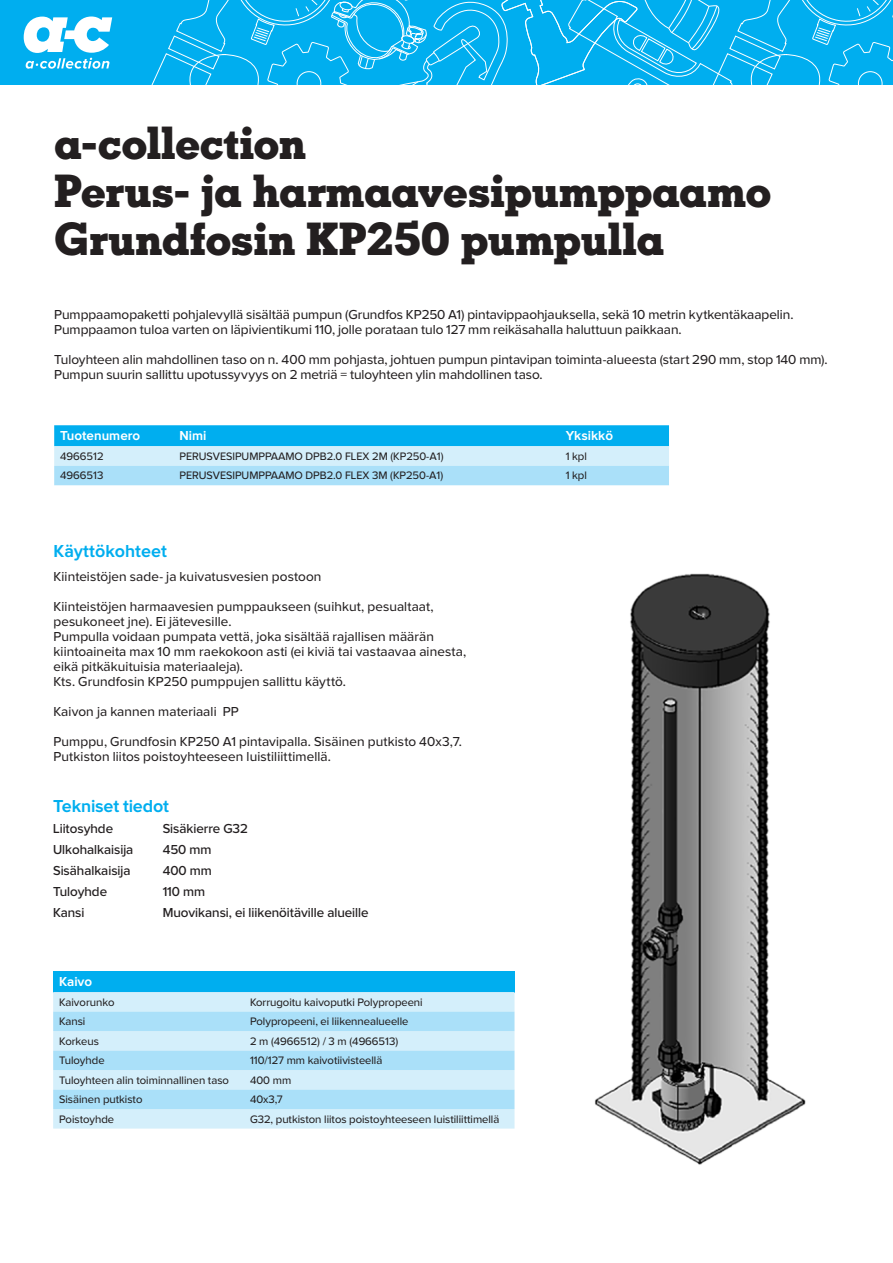
<style>
.page{position:relative;width:893px;height:1263px;background:#fff}
.page>*{position:absolute;margin:0;border:0;box-sizing:border-box;transform-origin:0 0}
.ProductClass_Heading{font:800 45px "Ahlsell Slab";letter-spacing:-.02em;color:#231f20}
.Product_Name{font:700 18px "Ahlsell Sans";letter-spacing:-.005em;color:#00aeef}
.Product_Sheet{font:13.5px "Ahlsell Sans";letter-spacing:.01em;color:#231f20}
.Long_Product_Description{font:13.5px/15px "Ahlsell Sans";color:#231f20}
.ArticleTableBodyBlackProximaNovaRegular7{font:500 13.5px "Ahlsell Sans";color:#231f20}
.TextTableHeaderWhiteProximaNovaBold9{font:700 13.5px "Ahlsell Sans";color:#fff}
.ArticleTableBodyBlackProximaNovaRegular7-2{font:11.25px "Ahlsell Sans";color:#231f20}
</style>
<div class="page">
<div style="left:0;top:0;width:893px;height:85px;background:#00aeef"></div>
<svg style="left:151px;top:0;width:742px;height:85px"></svg>
<svg style="left:23px;top:17px;width:89px;height:52px"></svg>
<img style="left:594px;top:573px;width:212px;height:592px">
<svg style="left:54px;top:425px;width:615px;height:60px;background:#7dd3f6"></svg>
<div style="left:53px;top:971px;width:461px;height:21px;background:#00aeef"></div>
<div style="left:53px;top:992px;width:461px;height:136px;background:#d4effb"></div>
<svg style="left:53px;top:1011px;width:461px;height:98px;background:#bbe6f9"></svg>
<p class="ProductClass_Heading" style="left:54px;top:114px;width:254px">a-collection</p>
<p class="ProductClass_Heading" style="left:54px;top:162px;width:719px">Perus- ja harmaavesipumppaamo</p>
<p class="ProductClass_Heading" style="left:54px;top:210px;width:612px">Grundfosin KP250 pumpulla</p>
<p class="Long_Product_Description" style="left:54px;top:307px;width:741px">Pumppaamopaketti pohjalevyllä sisältää pumpun (Grundfos KP250 A1) pintavippaohjauksella, sekä 10 metrin kytkentäkaapelin.<br>Pumppaamon tuloa varten on läpivientikumi 110, jolle porataan tulo 127 mm reikäsahalla haluttuun paikkaan.</p>
<p class="Long_Product_Description" style="left:54px;top:352px;width:775px">Tuloyhteen alin mahdollinen taso on n. 400 mm pohjasta, johtuen pumpun pintavipan toiminta-alueesta (start 290 mm, stop 140 mm).<br>Pumpun suurin sallittu upotussyvyys on 2 metriä = tuloyhteen ylin mahdollinen taso.</p>
<p class="TextTableHeaderWhiteProximaNovaBold9" style="left:60px;top:428px;width:82px">Tuotenumero</p>
<p class="TextTableHeaderWhiteProximaNovaBold9" style="left:179px;top:428px;width:28px">Nimi</p>
<p class="TextTableHeaderWhiteProximaNovaBold9" style="left:566px;top:428px;width:49px">Yksikkö</p>
<p class="ArticleTableBodyBlackProximaNovaRegular7-2" style="left:60px;top:449px;width:45px">4966512</p>
<p class="ArticleTableBodyBlackProximaNovaRegular7-2" style="left:179px;top:449px;width:266px">PERUSVESIPUMPPAAMO DPB2.0 FLEX 2M (KP250-A1)</p>
<p class="ArticleTableBodyBlackProximaNovaRegular7-2" style="left:566px;top:449px;width:23px">1 kpl</p>
<p class="ArticleTableBodyBlackProximaNovaRegular7-2" style="left:60px;top:469px;width:45px">4966513</p>
<p class="ArticleTableBodyBlackProximaNovaRegular7-2" style="left:179px;top:469px;width:265px">PERUSVESIPUMPPAAMO DPB2.0 FLEX 3M (KP250-A1)</p>
<p class="ArticleTableBodyBlackProximaNovaRegular7-2" style="left:566px;top:469px;width:23px">1 kpl</p>
<p class="Product_Name" style="left:53px;top:540px;width:115px">Käyttökohteet</p>
<p class="Product_Sheet" style="left:53px;top:568px;width:270px">Kiinteistöjen sade- ja kuivatusvesien postoon</p>
<p class="Product_Sheet" style="left:53px;top:598px;width:382px">Kiinteistöjen harmaavesien pumppaukseen (suihkut, pesualtaat,</p>
<p class="Product_Sheet" style="left:53px;top:613px;width:180px">pesukoneet jne). Ei jätevesille.</p>
<p class="Product_Sheet" style="left:53px;top:628px;width:382px">Pumpulla voidaan pumpata vettä, joka sisältää rajallisen määrän</p>
<p class="Product_Sheet" style="left:53px;top:643px;width:414px">kiintoaineita max 10 mm raekokoon asti (ei kiviä tai vastaavaa ainesta,</p>
<p class="Product_Sheet" style="left:53px;top:658px;width:191px">eikä pitkäkuituisia materiaaleja).</p>
<p class="Product_Sheet" style="left:53px;top:673px;width:294px">Kts. Grundfosin KP250 pumppujen sallittu käyttö.</p>
<p class="Product_Sheet" style="left:53px;top:703px;width:187px">Kaivon ja kannen materiaali PP</p>
<p class="Product_Sheet" style="left:53px;top:733px;width:410px">Pumppu, Grundfosin KP250 A1 pintavipalla. Sisäinen putkisto 40x3,7.</p>
<p class="Product_Sheet" style="left:53px;top:748px;width:279px">Putkiston liitos poistoyhteeseen luistiliittimellä.</p>
<p class="Product_Name" style="left:53px;top:795px;width:117px">Tekniset tiedot</p>
<p class="ArticleTableBodyBlackProximaNovaRegular7" style="left:53px;top:821px;width:61px">Liitosyhde</p>
<p class="ArticleTableBodyBlackProximaNovaRegular7" style="left:163px;top:821px;width:87px">Sisäkierre G32</p>
<p class="ArticleTableBodyBlackProximaNovaRegular7" style="left:53px;top:842px;width:82px">Ulkohalkaisija</p>
<p class="ArticleTableBodyBlackProximaNovaRegular7" style="left:163px;top:842px;width:50px">450 mm</p>
<p class="ArticleTableBodyBlackProximaNovaRegular7" style="left:53px;top:863px;width:79px">Sisähalkaisija</p>
<p class="ArticleTableBodyBlackProximaNovaRegular7" style="left:163px;top:863px;width:51px">400 mm</p>
<p class="ArticleTableBodyBlackProximaNovaRegular7" style="left:53px;top:884px;width:55px">Tuloyhde</p>
<p class="ArticleTableBodyBlackProximaNovaRegular7" style="left:163px;top:884px;width:44px">110 mm</p>
<p class="ArticleTableBodyBlackProximaNovaRegular7" style="left:53px;top:905px;width:33px">Kansi</p>
<p class="ArticleTableBodyBlackProximaNovaRegular7" style="left:163px;top:905px;width:207px">Muovikansi, ei liikenöitäville alueille</p>
<p class="TextTableHeaderWhiteProximaNovaBold9" style="left:59px;top:973px;width:35px">Kaivo</p>
<p class="ArticleTableBodyBlackProximaNovaRegular7-2" style="left:59px;top:995px;width:57px">Kaivorunko</p>
<p class="ArticleTableBodyBlackProximaNovaRegular7-2" style="left:250px;top:995px;width:174px">Korrugoitu kaivoputki Polypropeeni</p>
<p class="ArticleTableBodyBlackProximaNovaRegular7-2" style="left:59px;top:1015px;width:28px">Kansi</p>
<p class="ArticleTableBodyBlackProximaNovaRegular7-2" style="left:250px;top:1015px;width:160px">Polypropeeni, ei liikennealueelle</p>
<p class="ArticleTableBodyBlackProximaNovaRegular7-2" style="left:59px;top:1034px;width:41px">Korkeus</p>
<p class="ArticleTableBodyBlackProximaNovaRegular7-2" style="left:250px;top:1034px;width:150px">2 m (4966512) / 3 m (4966513)</p>
<p class="ArticleTableBodyBlackProximaNovaRegular7-2" style="left:59px;top:1054px;width:47px">Tuloyhde</p>
<p class="ArticleTableBodyBlackProximaNovaRegular7-2" style="left:250px;top:1054px;width:134px">110/127 mm kaivotiivisteellä</p>
<p class="ArticleTableBodyBlackProximaNovaRegular7-2" style="left:59px;top:1073px;width:171px">Tuloyhteen alin toiminnallinen taso</p>
<p class="ArticleTableBodyBlackProximaNovaRegular7-2" style="left:250px;top:1073px;width:43px">400 mm</p>
<p class="ArticleTableBodyBlackProximaNovaRegular7-2" style="left:59px;top:1093px;width:85px">Sisäinen putkisto</p>
<p class="ArticleTableBodyBlackProximaNovaRegular7-2" style="left:250px;top:1093px;width:34px">40x3,7</p>
<p class="ArticleTableBodyBlackProximaNovaRegular7-2" style="left:59px;top:1112px;width:57px">Poistoyhde</p>
<p class="ArticleTableBodyBlackProximaNovaRegular7-2" style="left:250px;top:1112px;width:251px">G32, putkiston liitos poistoyhteeseen luistiliittimellä</p>
</div>
